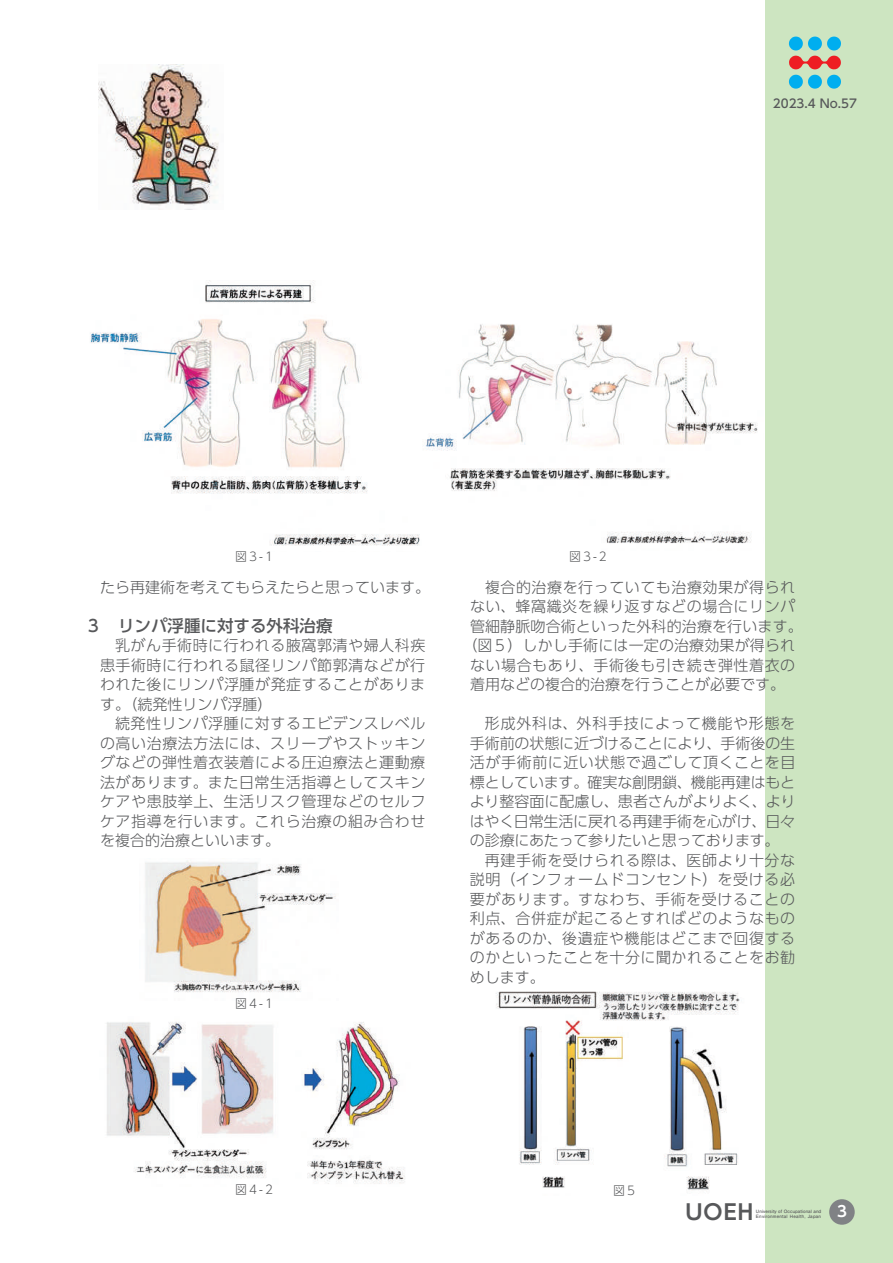
<style>
.page{position:relative;width:893px;height:1263px;background:#fff}
.page>*{position:absolute;margin:0;border:0;box-sizing:border-box;transform-origin:0 0}
.t1{font:700 21px "UD Shin Go Pro De";color:#57585a}
.t2{font:500 16.5px "UD Shin Go Pr 6";color:#57585a}
.t3{font:300 15px/19.5px "UD Shin Go Pr 6";letter-spacing:.035em;color:#57585a}
.t4{font:300 15px "UD Shin Go Pr 6";letter-spacing:.01em;color:#57585a}
.t5{font:300 15px "UD Shin Go Pr 6";color:#57585a}
.t6{font:700 15px "UD Shin Go Pro De";color:#fff}
.t7{font:300 12px "UD Shin Go Pr 6";color:#57585a}
.t8{font:500 12px "UD Shin Go Pro";color:#57585a}
.t9{font:700 4.5px "Futo Go B101 Pro";letter-spacing:.015em;color:#57585a}
.t10{font:700 4.5px "Futo Go B101 Pro";letter-spacing:.05em;color:#57585a}
</style>
<div class="page">
<div style="left:765px;top:0;width:128px;height:1263px;background:#cde5c1"></div>
<div style="left:829px;top:1199px;width:26px;height:26px;background:#808285;border-radius:50%"></div>
<svg style="left:789px;top:37px;width:52px;height:13px"></svg>
<svg style="left:789px;top:56px;width:52px;height:33px"></svg>
<img style="left:98px;top:65px;width:121px;height:141px">
<img style="left:90px;top:281px;width:330px;height:265px">
<img style="left:425px;top:324px;width:333px;height:220px">
<img style="left:145px;top:861px;width:191px;height:131px">
<img style="left:496px;top:991px;width:244px;height:199px">
<img style="left:106px;top:1022px;width:299px;height:162px">
<p class="t8" style="left:773px;top:94px;width:86px">2023.4 No.57</p>
<p class="t7" style="left:235px;top:547px;width:41px">図３-１</p>
<p class="t5" style="left:100px;top:575px;width:331px">たら再建術を考えてもらえたらと思っています。</p>
<p class="t2" style="left:85px;top:612px;width:249px">３　リンパ浮腫に対する外科治療</p>
<p class="t3" style="left:100px;top:635px;width:327px">　乳がん手術時に行われる腋窩郭清や婦人科疾患手術時に行われる鼠径リンパ節郭清などが行われた後にリンパ浮腫が発症することがあります。（続発性リンパ浮腫）<br>　続発性リンパ浮腫に対するエビデンスレベルの高い治療法方法には、スリーブやストッキングなどの弾性着衣装着による圧迫療法と運動療法があります。また日常生活指導としてスキンケアや患肢挙上、生活リスク管理などのセルフケア指導を行います。これら治療の組み合わせを複合的治療といいます。</p>
<p class="t7" style="left:235px;top:993px;width:41px">図４-１</p>
<p class="t7" style="left:569px;top:547px;width:41px">図３-２</p>
<p class="t3" style="left:470px;top:577px;width:327px">　複合的治療を行っていても治療効果が得られ</p>
<p class="t3" style="left:470px;top:596px;width:327px">ない、蜂窩織炎を繰り返すなどの場合にリンパ</p>
<p class="t4" style="left:470px;top:614px;width:334px">管細静脈吻合術といった外科的治療を行います。</p>
<p class="t4" style="left:462px;top:633px;width:334px">（図５）しかし手術には一定の治療効果が得られ</p>
<p class="t3" style="left:470px;top:655px;width:327px">ない場合もあり、手術後も引き続き弾性着衣の</p>
<p class="t5" style="left:470px;top:672px;width:316px">着用などの複合的治療を行うことが必要です。</p>
<p class="t3" style="left:470px;top:713px;width:327px;text-indent:15px">形成外科は、外科手技によって機能や形態を手術前の状態に近づけることにより、手術後の生活が手術前に近い状態で過ごして頂くことを目標としています。確実な創閉鎖、機能再建はもとより整容面に配慮し、患者さんがよりよく、よりはやく日常生活に戻れる再建手術を心がけ、日々の診療にあたって参りたいと思っております。　再建手術を受けられる際は、医師より十分な説明（インフォームドコンセント）を受ける必要があります。すなわち、手術を受けることの利点、合併症が起こるとすればどのようなものがあるのか、後遺症や機能はどこまで回復するのかといったことを十分に聞かれることをお勧めします。</p>
<p class="t7" style="left:235px;top:1179px;width:41px">図４-２</p>
<p class="t7" style="left:613px;top:1180px;width:25px">図５</p>
<h1 class="t1" style="left:685px;top:1195px;width:69px">UOEH</h1>
<p class="t9" style="left:756px;top:1207px;width:67px">University of Occupational and</p>
<p class="t6" style="left:837px;top:1199px;width:11px">3</p>
<p class="t10" style="left:756px;top:1213px;width:67px">Environmental Health, Japan</p>
</div>
